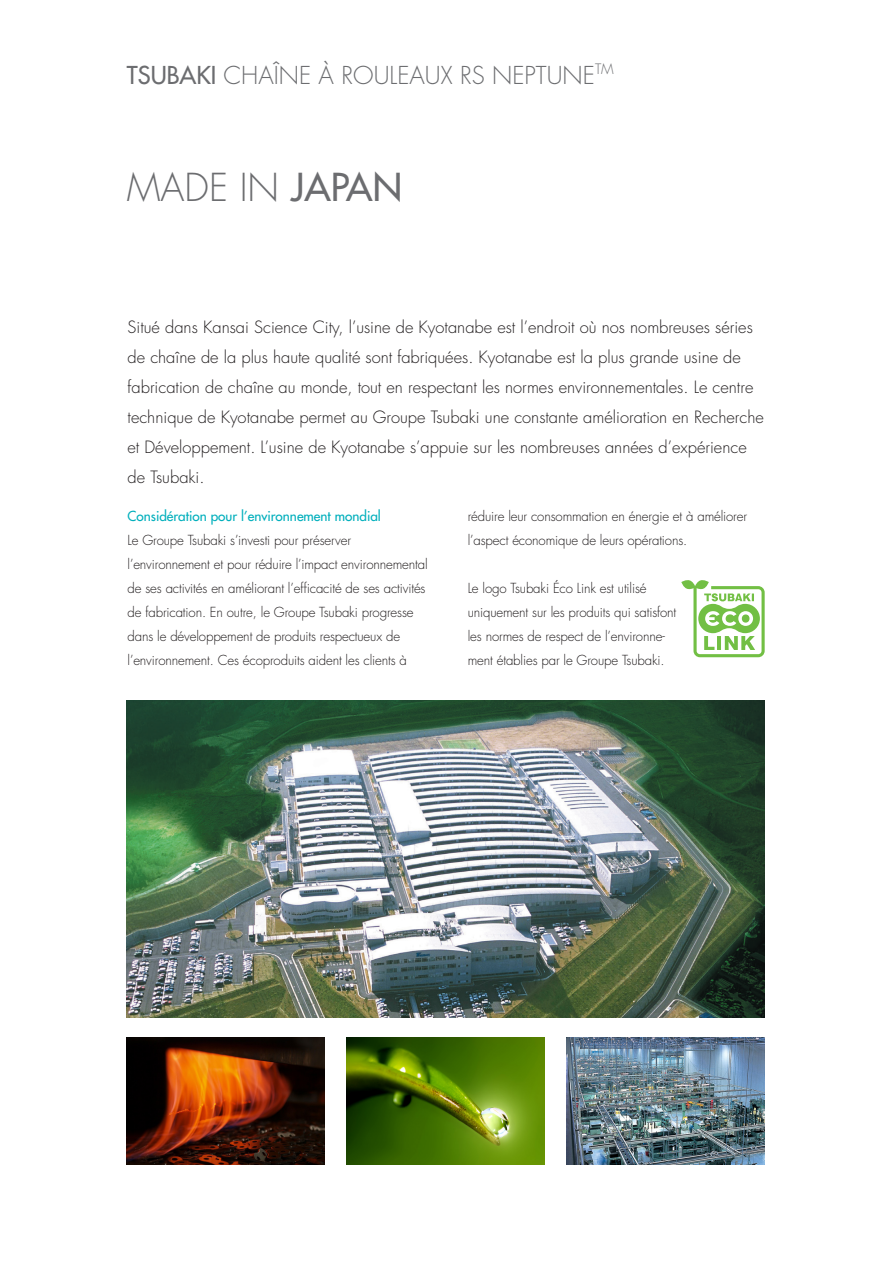
<style>
.page{position:relative;width:893px;height:1263px;background:#fff}
.page>*{position:absolute;margin:0;border:0;box-sizing:border-box;transform-origin:0 0}
.t1{font:300 37.5px "Futura Std";color:#6c6d70}
.t2{font:300 24px "Futura Std";color:#6c6d70}
.t3{font:300 16.5px/30px "Futura Std";color:#231f20}
.t4{font:300 13.5px/24px "Futura Std";letter-spacing:-.01em;color:#231f20}
.t5{font:500 13.5px "Futura Std";color:#00afbc}
.s1{font-weight:500}
</style>
<div class="page">
<img style="left:127px;top:700px;width:637px;height:317px">
<img style="left:127px;top:1037px;width:197px;height:128px">
<img style="left:346px;top:1037px;width:198px;height:128px">
<img style="left:566px;top:1037px;width:198px;height:128px">
<svg style="left:681px;top:580px;width:84px;height:78px"></svg>
<p class="t2" style="left:127px;top:60px;width:488px"><span class="s1">TSUBAKI</span> CHAÎNE À ROULEAUX RS NEPTUNE<sup>TM</sup></p>
<p class="t1" style="left:127px;top:165px;width:277px">MADE IN <span class="s1">JAPAN</span></p>
<p class="t3" style="left:128px;top:312px;width:638px">Situé dans Kansai Science City, l’usine de Kyotanabe est l’endroit où nos nombreuses séries de chaîne de la plus haute qualité sont fabriquées. Kyotanabe est la plus grande usine de fabrication de chaîne au monde, tout en respectant les normes environnementales. Le centre technique de Kyotanabe permet au Groupe Tsubaki une constante amélioration en Recherche et Développement. L’usine de Kyotanabe s’appuie sur les nombreuses années d’expérience de Tsubaki.</p>
<p class="t5" style="left:128px;top:508px;width:255px">Considération pour l’environnement mondial</p>
<p class="t4" style="left:128px;top:529px;width:302px">Le Groupe Tsubaki s’investi pour préserver l’environnement et pour réduire l’impact environnemental de ses activités en améliorant l’efficacité de ses activités de fabrication. En outre, le Groupe Tsubaki progresse dans le développement de produits respectueux de l’environnement. Ces écoproduits aident les clients à</p>
<p class="t4" style="left:468px;top:505px;width:281px">réduire leur consommation en énergie et à améliorer l’aspect économique de leurs opérations.</p>
<p class="t4" style="left:468px;top:577px;width:210px">Le logo Tsubaki Éco Link est utilisé uniquement sur les produits qui satisfont les normes de respect de l’environne&shy;ment établies par le Groupe Tsubaki.</p>
</div>
